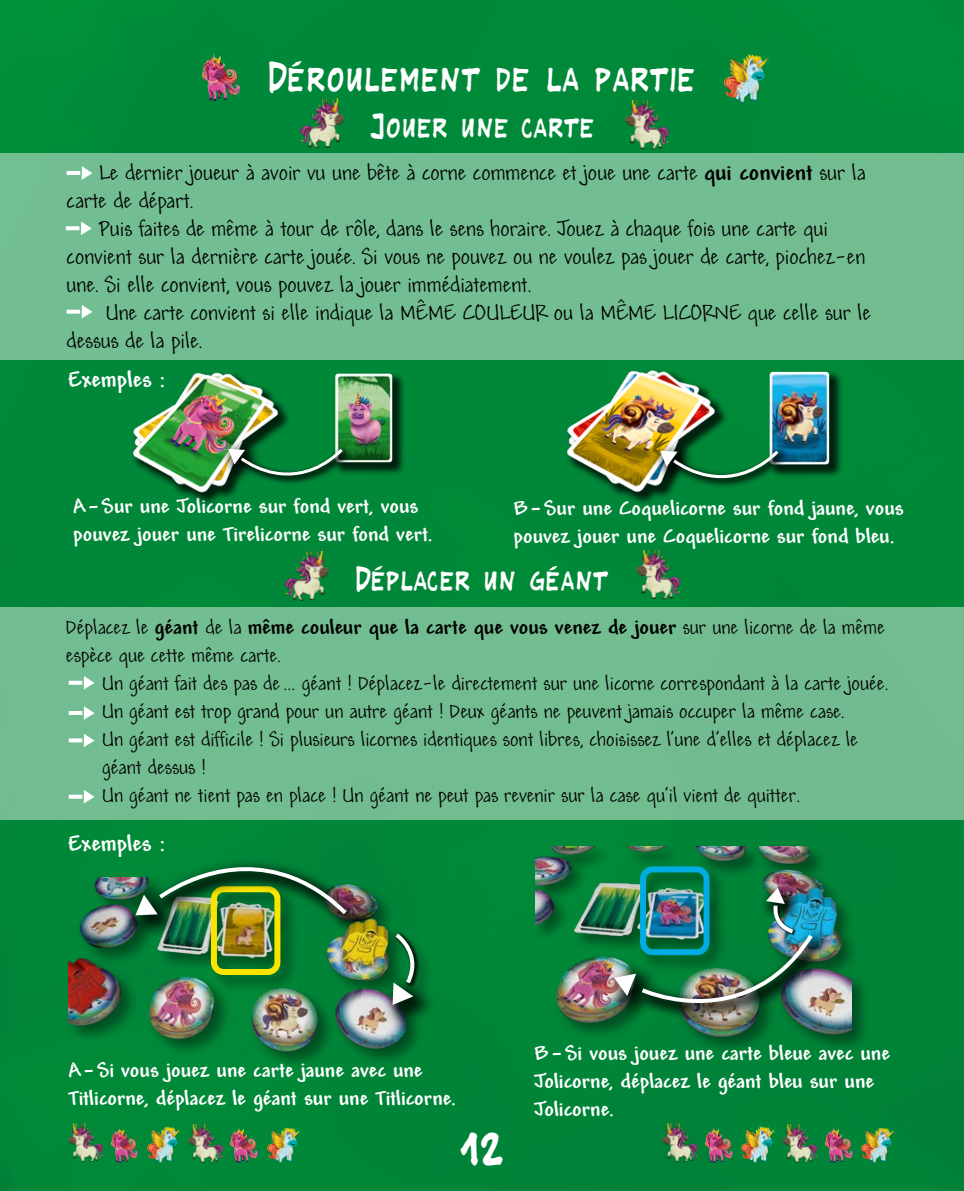
<style>
.page{position:relative;width:964px;height:1191px;background:#008839}
.page>*{position:absolute;margin:0;border:0;box-sizing:border-box;transform-origin:0 0}
.t1{font:500 38px "Handmade";color:#fff}
.t2{font:500 32px "Handmade";color:#fff}
.t3{font:500 26px "Handmade";color:#fff}
.t4{font:24px "Andy";color:#000}
.t5{font:700 24px "Andy";color:#fff}
.t6{font:22px/28px "Andy";color:#000}
.t7{font:700 22px/28px "Andy";color:#fff}
.s1{font-weight:700}
</style>
<div class="page">
<div style="left:0;top:153px;width:964px;height:206px;background:#72bd91"></div>
<hr style="left:67px;top:171px;width:13px;height:4px;background:#fff">
<svg style="left:82px;top:166px;width:10px;height:14px"></svg>
<svg style="left:67px;top:310px;width:13px;height:4px"></svg>
<svg style="left:82px;top:305px;width:10px;height:13px"></svg>
<div style="left:0;top:607px;width:964px;height:212px;background:#72bc90"></div>
<img style="left:203px;top:53px;width:36px;height:47px">
<img style="left:721px;top:51px;width:49px;height:51px">
<img style="left:299px;top:98px;width:46px;height:50px">
<img style="left:624px;top:100px;width:46px;height:50px">
<svg style="left:66px;top:226px;width:13px;height:4px"></svg>
<svg style="left:81px;top:221px;width:11px;height:14px"></svg>
<img style="left:68px;top:1123px;width:35px;height:39px">
<img style="left:111px;top:1127px;width:27px;height:35px">
<img style="left:146px;top:1124px;width:36px;height:38px">
<img style="left:188px;top:1123px;width:35px;height:39px">
<img style="left:231px;top:1128px;width:27px;height:34px">
<img style="left:265px;top:1125px;width:37px;height:37px">
<img style="left:662px;top:1123px;width:35px;height:39px">
<img style="left:705px;top:1127px;width:27px;height:35px">
<img style="left:740px;top:1124px;width:36px;height:38px">
<img style="left:782px;top:1123px;width:35px;height:39px">
<img style="left:825px;top:1128px;width:27px;height:34px">
<img style="left:860px;top:1125px;width:36px;height:37px">
<div style="left:333px;top:372px;width:73px;height:104px;background:#000;opacity:.75"></div>
<img style="left:335px;top:374px;width:57px;height:88px">
<div style="left:131px;top:371px;width:160px;height:134px;background:#000;opacity:.75"></div>
<img style="left:126px;top:359px;width:156px;height:140px">
<div style="left:220px;top:440px;width:44px;height:44px;background:#000;opacity:.75"></div>
<div style="left:237px;top:445px;width:116px;height:41px;background:#000;opacity:.75"></div>
<svg style="left:228px;top:446px;width:118px;height:41px;background:#1e7c45"></svg>
<div style="left:566px;top:369px;width:162px;height:136px;background:#000;opacity:.75"></div>
<img style="left:558px;top:364px;width:161px;height:128px">
<div style="left:768px;top:370px;width:76px;height:109px;background:#000;opacity:.75"></div>
<img style="left:770px;top:372px;width:59px;height:92px">
<div style="left:652px;top:442px;width:44px;height:44px;background:#000;opacity:.75"></div>
<div style="left:668px;top:446px;width:121px;height:43px;background:#000;opacity:.75"></div>
<svg style="left:660px;top:447px;width:122px;height:43px;background:#207c47"></svg>
<div style="left:66px;top:864px;width:367px;height:205px;background:#000;opacity:.4"></div>
<img style="left:69px;top:877px;width:344px;height:177px">
<div style="left:211px;top:886px;width:69px;height:89px;border:6px solid #fbe500;border-radius:10px"></div>
<div style="left:125px;top:884px;width:57px;height:56px;background:#000;opacity:.75"></div>
<div style="left:151px;top:857px;width:216px;height:77px;background:#000;opacity:.75"></div>
<img style="left:135px;top:847px;width:216px;height:71px">
<div style="left:381px;top:972px;width:57px;height:58px;background:#000;opacity:.75"></div>
<div style="left:393px;top:931px;width:27px;height:57px;background:#000;opacity:.75"></div>
<svg style="left:391px;top:929px;width:22px;height:76px"></svg>
<div style="left:533px;top:844px;width:337px;height:211px;background:#000;opacity:.4"></div>
<img style="left:535px;top:847px;width:316px;height:200px">
<div style="left:640px;top:866px;width:69px;height:89px;border:6px solid #00ace1;border-radius:10px"></div>
<div style="left:604px;top:963px;width:56px;height:57px;background:#000;opacity:.75"></div>
<div style="left:633px;top:926px;width:199px;height:96px;background:#000;opacity:.75"></div>
<div style="left:758px;top:879px;width:46px;height:44px;background:#000;opacity:.75"></div>
<img style="left:614px;top:887px;width:202px;height:136px">
<svg style="left:69px;top:681px;width:13px;height:4px"></svg>
<svg style="left:84px;top:676px;width:11px;height:13px"></svg>
<hr style="left:69px;top:711px;width:13px;height:4px;background:#fff">
<svg style="left:84px;top:706px;width:11px;height:14px"></svg>
<svg style="left:69px;top:738px;width:13px;height:4px"></svg>
<svg style="left:84px;top:733px;width:11px;height:14px"></svg>
<svg style="left:69px;top:794px;width:13px;height:4px"></svg>
<svg style="left:84px;top:790px;width:11px;height:13px"></svg>
<img style="left:283px;top:551px;width:46px;height:50px">
<img style="left:636px;top:549px;width:45px;height:51px">
<hr style="left:963px;top:124px;width:1px;height:39px;background:#fff">
<h2 class="t2" style="left:268px;top:52px;width:428px">Déroulement de la partie</h2>
<p class="t3" style="left:369px;top:106px;width:227px">Jouer une carte</p>
<p class="t4" style="left:99px;top:159px;width:768px">Le dernier joueur à avoir vu une bête à corne commence et joue une carte <span class="s1">qui convient</span> sur la</p>
<p class="t4" style="left:67px;top:187px;width:128px">carte de départ.</p>
<p class="t4" style="left:100px;top:215px;width:730px">Puis faites de même à tour de rôle, dans le sens horaire. Jouez à chaque fois une carte qui</p>
<p class="t4" style="left:67px;top:243px;width:800px">convient sur la dernière carte jouée. Si vous ne pouvez ou ne voulez pas jouer de carte, piochez-en</p>
<p class="t4" style="left:67px;top:271px;width:466px">une. Si elle convient, vous pouvez la jouer immédiatement.</p>
<p class="t4" style="left:106px;top:299px;width:767px">Une carte convient si elle indique la MÊME COULEUR ou la MÊME LICORNE que celle sur le</p>
<p class="t4" style="left:67px;top:327px;width:137px">dessus de la pile.</p>
<p class="t5" style="left:68px;top:366px;width:99px">Exemples :</p>
<p class="t7" style="left:73px;top:493px;width:361px">A–Sur une Jolicorne sur fond vert, vous pouvez jouer une Tirelicorne sur fond vert.</p>
<p class="t7" style="left:513px;top:495px;width:392px">B–Sur une Coquelicorne sur fond jaune, vous pouvez jouer une Coquelicorne sur fond bleu.</p>
<p class="t3" style="left:356px;top:558px;width:254px">Déplacer un géant</p>
<p class="t6" style="left:66px;top:613px;width:820px">Déplacez le <span class="s1">géant</span> de la <span class="s1">même couleur que la carte que vous venez de jouer</span> sur une licorne de la même espèce que cette même carte.</p>
<p class="t6" style="left:102px;top:669px;width:787px">Un géant fait des pas de… géant ! Déplacez-le directement sur une licorne correspondant à la carte jouée.<br>Un géant est trop grand pour un autre géant ! Deux géants ne peuvent jamais occuper la même case.<br>Un géant est difficile ! Si plusieurs licornes identiques sont libres, choisissez l’une d’elles et déplacez le géant dessus !<br>Un géant ne tient pas en place ! Un géant ne peut pas revenir sur la case qu’il vient de quitter.</p>
<p class="t5" style="left:68px;top:829px;width:99px">Exemples :</p>
<p class="t7" style="left:69px;top:1056px;width:389px">A–Si vous jouez une carte jaune avec une<br>Titlicorne, déplacez le géant sur une Titlicorne.</p>
<h1 class="t1" style="left:460px;top:1117px;width:46px">12</h1>
<p class="t7" style="left:534px;top:1040px;width:357px">B–Si vous jouez une carte bleue avec une<br>Jolicorne, déplacez le géant bleu sur une<br>Jolicorne.</p>
</div>
